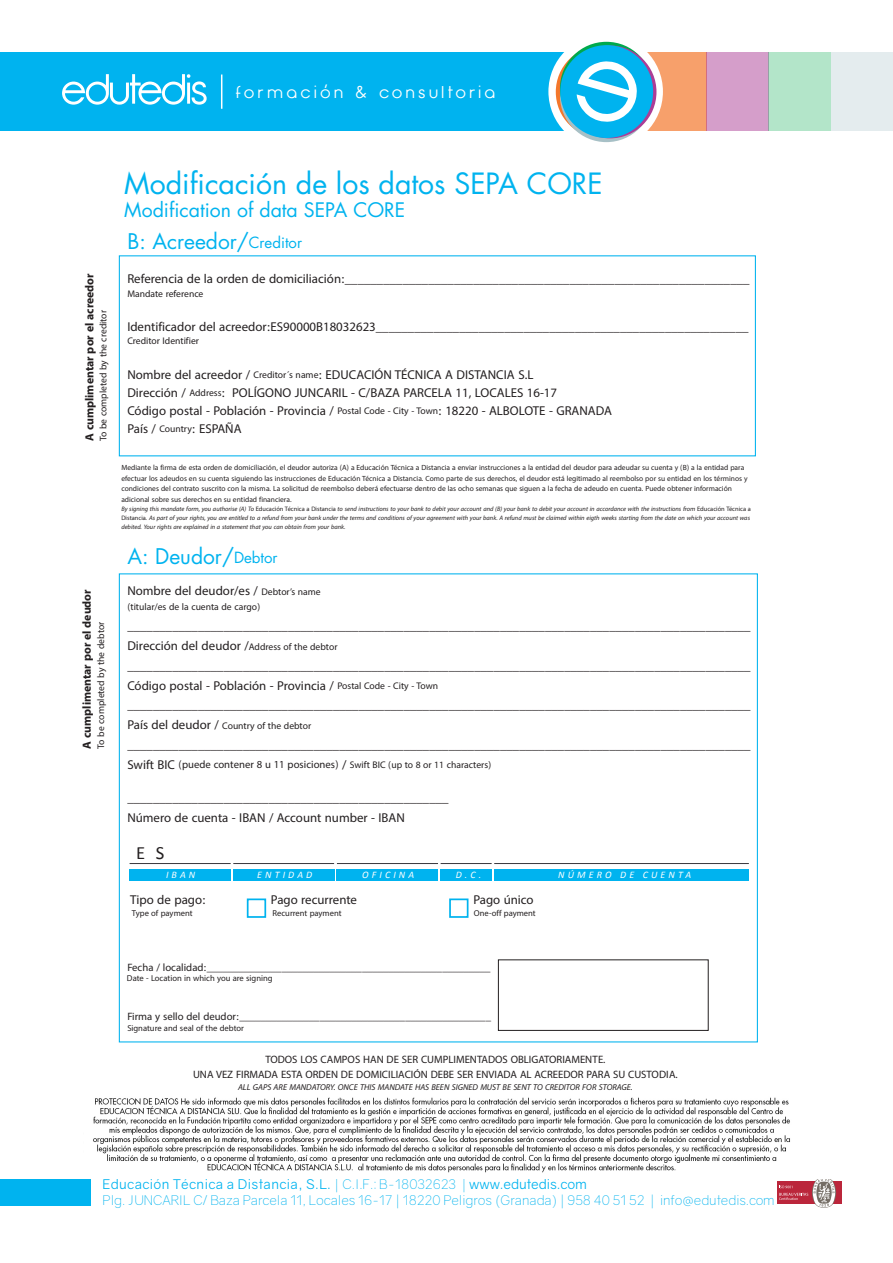
<style>
.page{position:relative;width:893px;height:1263px;background:#fff}
.page>*{position:absolute;margin:0;border:0;box-sizing:border-box;transform-origin:0 0}
.t1{font:28.5px "Futura LT";color:#00b3ef}
.t2{font:21px "Futura LT";color:#00b3ef}
.t3{font:19.5px "Futura LT";color:#00b3ef}
.t4{font:18.75px "Calibri";color:#231f20}
.t5{font:18px/19.8px "Myriad Arabic";color:#231f20}
.t6{font:16.95px "Opificio Neue";letter-spacing:.155em;color:#fff}
.t7{font:700 16.5px "Myriad Arabic";color:#231f20}
.t8{font:15px/15px "Myriad Arabic";color:#231f20;text-align:center}
.t9{font:300 13.5px/16.5px "Gravity";letter-spacing:-.005em;color:#00b3ef}
.t10{font:13.5px "Myriad Arabic";color:#231f20}
.t11{font:12px "Myriad Arabic";color:#231f20}
.t12{font:italic 12px "Myriad Arabic";color:#231f20}
.t13{font:10.5px/10.5px "Myriad Arabic";color:#231f20}
.t14{font:italic 10.05px "Calibri";letter-spacing:.31em;color:#fff}
.t15{font:italic 9px/9px "Myriad Arabic";color:#231f20;text-align:justify}
.s1{font-size:15px}
.s2{font-size:13.5px}
.s3{font-style:normal}
.s4{font-size:18px}
.s5{font-weight:400}
</style>
<div class="page">
<div style="left:498px;top:959px;width:210px;height:72px;background:#fff;border:1px solid #231f20"></div>
<hr style="left:130px;top:863px;width:101px;height:1px;background:#39383d">
<hr style="left:233px;top:863px;width:101px;height:1px;background:#39383d">
<hr style="left:337px;top:863px;width:101px;height:1px;background:#39383d">
<hr style="left:441px;top:863px;width:51px;height:1px;background:#39383d">
<hr style="left:494px;top:863px;width:255px;height:1px;background:#39383d">
<div style="left:233px;top:869px;width:101px;height:12px;background:#00b3ef"></div>
<div style="left:337px;top:869px;width:101px;height:12px;background:#00b3ef"></div>
<div style="left:441px;top:869px;width:51px;height:12px;background:#00b3ef"></div>
<div style="left:494px;top:869px;width:255px;height:12px;background:#00b3ef"></div>
<div style="left:130px;top:869px;width:101px;height:12px;background:#00b3ef"></div>
<div style="left:247px;top:898px;width:19px;height:20px;background:#fff;border:2px solid #00b3ef"></div>
<div style="left:449px;top:898px;width:19px;height:20px;background:#fff;border:2px solid #00b3ef"></div>
<div style="left:777px;top:1181px;width:65px;height:23px;background:#bb263b"></div>
<svg style="left:779px;top:1179px;width:57px;height:29px"></svg>
<div style="left:0;top:1179px;width:91px;height:27px;background:#00b3ef"></div>
<div style="left:0;top:52px;width:644px;height:79px;background:#00b3ef"></div>
<svg style="left:62px;top:74px;width:145px;height:31px"></svg>
<hr style="left:221px;top:75px;width:1px;height:34px;background:#fff">
<div style="left:644px;top:52px;width:63px;height:79px;background:#f7a06b"></div>
<div style="left:707px;top:52px;width:62px;height:79px;background:#d59eca"></div>
<div style="left:769px;top:52px;width:62px;height:79px;background:#b3e5c9"></div>
<div style="left:831px;top:52px;width:62px;height:79px;background:#e4ecee"></div>
<div style="left:548px;top:34px;width:115px;height:115px;background:#fff;border-radius:50%"></div>
<svg style="left:556px;top:45px;width:93px;height:93px"></svg>
<svg style="left:560px;top:49px;width:93px;height:93px"></svg>
<svg style="left:560px;top:42px;width:93px;height:93px"></svg>
<svg style="left:564px;top:45px;width:92px;height:93px"></svg>
<div style="left:560px;top:45px;width:93px;height:93px;background:#00b3ef;border-radius:50%"></div>
<svg style="left:577px;top:61px;width:60px;height:61px"></svg>
<img style="left:93px;top:1097px;width:697px;height:76px">
<p class="t6" style="left:235px;top:80px;width:262px">formación &amp; consultoria</p>
<p class="t7" style="left:78px;top:441px;width:169px;rotate:-90deg">A cumplimentar por el acreedor</p>
<p class="t10" style="left:94px;top:441px;width:132px;rotate:-90deg">To be completed by the creditor</p>
<p class="t7" style="left:76px;top:749px;width:161px;rotate:-90deg">A cumplimentar por el deudor</p>
<p class="t10" style="left:92px;top:749px;width:128px;rotate:-90deg">To be completed by the debtor</p>
<h1 class="t1" style="left:124px;top:165px;width:480px">Modificación de los datos SEPA CORE</h1>
<p class="t3" style="left:124px;top:198px;width:282px">Modification of data SEPA CORE</p>
<p class="t2" style="left:128px;top:228px;width:176px">B: Acreedor/<span class="s1">Creditor</span></p>
<p class="t5" style="left:127px;top:269px;width:624px">Referencia de la orden de domiciliación:_______________________________________________________________</p>
<p class="t10" style="left:127px;top:284px;width:78px">Mandate reference</p>
<p class="t5" style="left:127px;top:317px;width:623px">Identificador del acreedor:ES90000B18032623__________________________________________________________</p>
<p class="t10" style="left:127px;top:332px;width:73px">Creditor Identifier</p>
<p class="t5" style="left:127px;top:366px;width:486px;line-height:18px">Nombre del acreedor / <span class="s2">Creditor´s name</span>: EDUCACIÓN TÉCNICA A DISTANCIA S.L<br>Dirección / <span class="s2">Address</span>: POLÍGONO JUNCARIL - C/BAZA PARCELA 11, LOCALES 16-17<br>Código postal - Población - Provincia / <span class="s2">Postal Code - City - Town</span>: 18220 - ALBOLOTE - GRANADA País / <span class="s2">Country</span>: ESPAÑA</p>
<p class="t13" style="left:121px;top:462px;width:628px">Mediante la firma de esta orden de domiciliación, el deudor autoriza (A) a Educación Técnica a Distancia a enviar instrucciones a la entidad del deudor para adeudar su cuenta y (B) a la entidad para efectuar los adeudos en su cuenta siguiendo las instrucciones de Educación Técnica a Distancia. Como parte de sus derechos, el deudor está legitimado al reembolso por su entidad en los términos y condiciones del contrato suscrito con la misma. La solicitud de reembolso deberá efectuarse dentro de las ocho semanas que siguen a la fecha de adeudo en cuenta. Puede obtener información adicional sobre sus derechos en su entidad financiera.</p>
<p class="t15" style="left:121px;top:504px;width:631px">By signing this mandate form, you authorise (A) To <span class="s3">Educación Técnica a Distancia</span> to send instructions to your bank to debit your account and (B) your bank to debit your account in accordance with the instructions from <span class="s3">Educación Técnica a Distancia</span>. As part of your rights, you are entitled to a refund from your bank under the terms and conditions of your agreement with your bank. A refund must be claimed within eigth weeks starting from the date on which your account was debited. Your rights are explained in a statement that you can obtain from your bank.</p>
<p class="t2" style="left:128px;top:543px;width:152px">A: Deudor/<span class="s1">Debtor</span></p>
<p class="t5" style="left:127px;top:581px;width:195px">Nombre del deudor/es / <span class="s2">Debtor’s name</span></p>
<p class="t10" style="left:127px;top:598px;width:134px">(titular/es de la cuenta de cargo)</p>
<p class="t5" style="left:127px;top:616px;width:625px">_________________________________________________________________________________________________ Dirección del deudor /<span class="s2">Address of the debtor </span>_________________________________________________________________________________________________ Código postal - Población - Provincia / <span class="s2">Postal Code - City - Town </span>_________________________________________________________________________________________________</p>
<p class="t10" style="left:127px;top:716px;width:185px"><span class="s4">País del deudor /</span> Country of the debtor</p>
<p class="t5" style="left:127px;top:735px;width:625px">_________________________________________________________________________________________________</p>
<p class="t8" style="left:127px;top:757px;width:365px"><span class="s4">Swift BIC</span> (puede contener 8 u 11 posiciones) <span class="s4">/</span> <span class="s2">Swift BIC (up to 8 or 11 characters)</span></p>
<p class="t5" style="left:127px;top:788px;width:323px">__________________________________________________<br>Número de cuenta - IBAN / Account number - IBAN</p>
<p class="t4" style="left:136px;top:841px;width:30px">E S</p>
<p class="t14" style="left:166px;top:868px;width:31px">IBAN</p>
<p class="t14" style="left:257px;top:868px;width:57px">ENTIDAD</p>
<p class="t14" style="left:362px;top:868px;width:54px">OFICINA</p>
<p class="t14" style="left:456px;top:868px;width:27px">D.C.</p>
<p class="t14" style="left:558px;top:868px;width:135px">NÚMERO DE CUENTA</p>
<p class="t5" style="left:130px;top:890px;width:77px">Tipo de pago:</p>
<p class="t5" style="left:271px;top:890px;width:88px">Pago recurrente</p>
<p class="t5" style="left:473px;top:890px;width:62px">Pago único</p>
<p class="t11" style="left:132px;top:905px;width:62px">Type of payment</p>
<p class="t11" style="left:272px;top:905px;width:71px">Recurrent payment</p>
<p class="t11" style="left:474px;top:905px;width:63px">One-off payment</p>
<p class="t8" style="left:127px;top:960px;width:365px">Fecha / localidad:_____________________________________________________</p>
<p class="t11" style="left:127px;top:969px;width:147px">Date - Location in which you are signing</p>
<p class="t8" style="left:127px;top:1009px;width:365px">Firma y sello del deudor:_______________________________________________</p>
<p class="t11" style="left:127px;top:1020px;width:118px">Signature and seal of the debtor</p>
<p class="t8" style="left:193px;top:1052px;width:486px">TODOS LOS CAMPOS HAN DE SER CUMPLIMENTADOS OBLIGATORIAMENTE.<br>UNA VEZ FIRMADA ESTA ORDEN DE DOMICILIACIÓN DEBE SER ENVIADA AL ACREEDOR PARA SU CUSTODIA.</p>
<p class="t12" style="left:238px;top:1079px;width:396px">ALL GAPS ARE MANDATORY. ONCE THIS MANDATE HAS BEEN SIGNED MUST BE SENT TO CREDITOR FOR STORAGE.</p>
<p class="t9" style="left:103px;top:1175px;width:673px"><span class="s5">Educación Técnica a Distancia, S.L.</span> | C.I.F.: B-18032623 | <span class="s5">www.edutedis.com<br></span>Plg. JUNCARIL C/ Baza Parcela 11, Locales 16-17 | 18220 Peligros (Granada) | 958 40 51 52 | info@edutedis.com</p>
</div>
